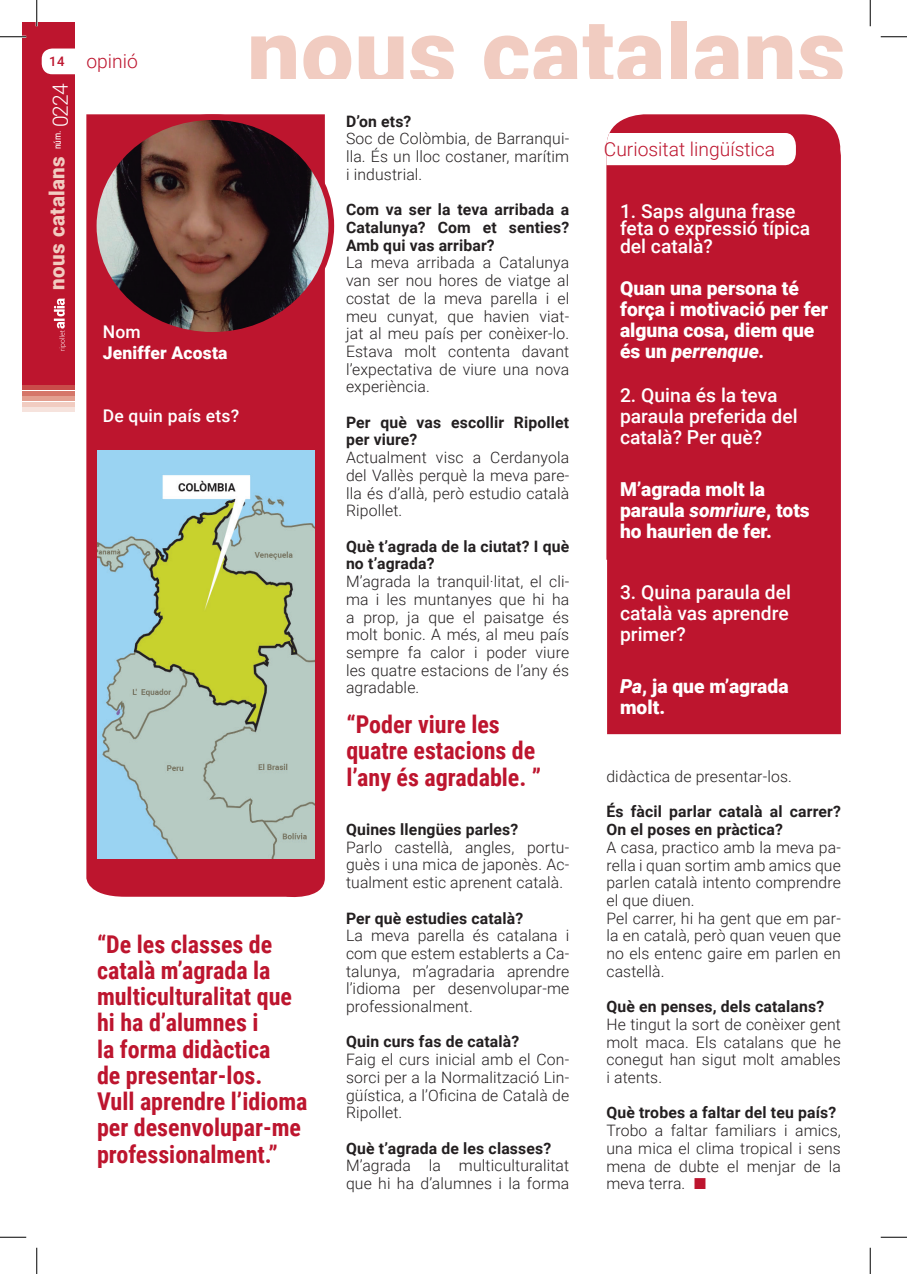
<style>
.page{position:relative;width:907px;height:1274px;background:#fff}
.page>*{position:absolute;margin:0;border:0;box-sizing:border-box;transform-origin:0 0}
.t1{font:900 93.8px "Roboto";letter-spacing:.01em;color:#f1ccc1}
.t2{font:700 24.5px/26.2px "Roboto Condensed";color:#bd152e}
.t3{font:900 21px "Roboto";letter-spacing:.02em;color:#f1ccc1}
.t4{font:900 19.25px/21px "Roboto";color:#fff}
.t5{font:500 19.25px/21px "Roboto";color:#fff}
.t6{font:300 19.25px "Roboto";color:#bd152e}
.t7{font:500 17.5px "Roboto";letter-spacing:.01em;color:#fff}
.t8{font:900 17.5px "Roboto";letter-spacing:.01em;color:#fff}
.t9{font:300 15.75px/17.7px "Roboto";letter-spacing:.01em;color:#231f20;text-align:justify}
.t10{font:700 15.75px/17.7px "Roboto";letter-spacing:.01em;color:#231f20}
.t11{font:500 13.12px "Roboto";color:#bd152e}
.t12{font:9.62px "Roboto Condensed";color:#fff}
.s1{font-family:"Roboto";font-weight:300;font-size:21px}
.s2{font-style:italic}
.s3{color:#bd152e}
</style>
<div class="page">
<div style="left:22px;top:22px;width:52px;height:363px;background:#bd152e"></div>
<div style="left:22px;top:385px;width:53px;height:5px;background:#c94c4a"></div>
<div style="left:22px;top:396px;width:53px;height:5px;background:#e39f90"></div>
<div style="left:22px;top:407px;width:53px;height:5px;background:#f6e3dd"></div>
<div style="left:22px;top:391px;width:53px;height:5px;background:#d57669"></div>
<div style="left:22px;top:402px;width:53px;height:5px;background:#f1ccc1"></div>
<div style="left:42px;top:49px;width:126px;height:25px;background:#fff;border-radius:10px"></div>
<svg style="left:54px;top:298px;width:12px;height:53px"></svg>
<svg style="left:86px;top:114px;width:239px;height:784px;fill:#bd152e"></svg>
<div style="left:606px;top:114px;width:235px;height:620px;background:#bd152e"></div>
<svg style="left:606px;top:133px;width:190px;height:32px"></svg>
<img style="left:94px;top:117px;width:237px;height:218px">
<div style="left:91px;top:114px;width:243px;height:224px;border:6px solid #bd152e;border-radius:50%"></div>
<img style="left:97px;top:451px;width:217px;height:407px">
<hr style="left:0;top:36px;width:26px;height:2px;background:#fff">
<hr style="left:36px;top:0;width:2px;height:26px;background:#fff">
<svg style="left:0;top:36px;width:26px;height:1px"></svg>
<svg style="left:881px;top:36px;width:26px;height:1px"></svg>
<svg style="left:0;top:1237px;width:26px;height:1px"></svg>
<svg style="left:881px;top:1237px;width:26px;height:1px"></svg>
<svg style="left:36px;top:0;width:1px;height:26px"></svg>
<svg style="left:36px;top:1248px;width:1px;height:26px"></svg>
<svg style="left:870px;top:0;width:1px;height:26px"></svg>
<svg style="left:870px;top:1248px;width:1px;height:26px"></svg>
<p class="t11" style="left:49px;top:52px;width:17px">14</p>
<p class="t12" style="left:51px;top:149px;width:67px;rotate:-90deg">núm. <span class="s1">0224</span></p>
<h3 class="t3" style="left:42px;top:290px;width:135px;rotate:-90deg">nous catalans</h3>
<p class="t6" style="left:86px;top:47px;width:53px">opinió</p>
<h1 class="t1" style="left:247px;top:-13px;width:600px">nous catalans</h1>
<p class="t7" style="left:103px;top:319px;width:39px">Nom</p>
<p class="t8" style="left:103px;top:340px;width:126px">Jeniffer Acosta</p>
<p class="t7" style="left:103px;top:403px;width:138px">De quin país ets?</p>
<h2 class="t2" style="left:97px;top:930px;width:212px">“De les classes de català m’agrada la multiculturalitat que hi ha d’alumnes i<br>la forma didàctica<br>de presentar-los.<br>Vull aprendre l’idioma per desenvolupar-me professionalment.”</h2>
<p class="t10" style="left:346px;top:112px;width:67px">D’on ets?</p>
<p class="t9" style="left:346px;top:129px;width:225px">Soc de Colòmbia, de Barranqui&shy;lla. És un lloc costaner, marítim i industrial.</p>
<p class="t10" style="left:346px;top:200px;width:225px;text-align:justify">Com va ser la teva arribada a Catalunya? Com et senties?<br>Amb qui vas arribar?</p>
<p class="t9" style="left:346px;top:253px;width:225px">La meva arribada a Catalunya van ser nou hores de viatge al costat de la meva parella i el meu cunyat, que havien viat&shy;jat al meu país per conèixer-lo.<br>Estava molt contenta davant l’expectativa de viure una nova experiència.</p>
<p class="t10" style="left:346px;top:413px;width:225px">Per què vas escollir Ripollet per viure?</p>
<p class="t9" style="left:346px;top:448px;width:225px">Actualment visc a Cerdanyola del Vallès perquè la meva pare&shy;lla és d’allà, però estudio català Ripollet.</p>
<p class="t10" style="left:346px;top:537px;width:225px">Què t’agrada de la ciutat? I què no t’agrada?</p>
<p class="t9" style="left:346px;top:572px;width:225px">M’agrada la tranquil·litat, el cli&shy;ma i les muntanyes que hi ha a prop, ja que el paisatge és molt bonic. A més, al meu país sempre fa calor i poder viure les quatre estacions de l’any és agradable.</p>
<h2 class="t2" style="left:346px;top:710px;width:196px">“Poder viure les quatre estacions de l’any és agradable. ”</h2>
<p class="t10" style="left:346px;top:820px;width:174px">Quines llengües parles?</p>
<p class="t9" style="left:346px;top:838px;width:225px">Parlo castellà, angles, portu&shy;guès i una mica de japonès. Ac&shy;tualment estic aprenent català.</p>
<p class="t10" style="left:346px;top:909px;width:179px">Per què estudies català?</p>
<p class="t9" style="left:346px;top:926px;width:225px">La meva parella és catalana i com que estem establerts a Ca&shy;talunya, m’agradaria aprendre l’idioma per desenvolupar-me professionalment.</p>
<p class="t10" style="left:346px;top:1032px;width:175px">Quin curs fas de català?</p>
<p class="t9" style="left:346px;top:1050px;width:225px">Faig el curs inicial amb el Con&shy;sorci per a la Normalització Lin&shy;güística, a l’Oficina de Català de Ripollet.</p>
<p class="t10" style="left:346px;top:1139px;width:207px">Què t’agrada de les classes?</p>
<p class="t9" style="left:346px;top:1156px;width:225px">M’agrada la multiculturalitat que hi ha d’alumnes i la forma</p>
<p class="t6" style="left:604px;top:135px;width:173px">Curiositat lingüística</p>
<p class="t5" style="left:620px;top:202px;width:192px;line-height:17.5px">1. Saps alguna frase feta o expressió típica del català?</p>
<p class="t4" style="left:620px;top:277px;width:210px">Quan una persona té força i motivació per fer alguna cosa, diem que és un <span class="s2">perrenque.</span></p>
<p class="t5" style="left:620px;top:384px;width:179px">2. Quina és la teva paraula preferida del català? Per què?</p>
<p class="t4" style="left:620px;top:477px;width:191px">M’agrada molt la paraula <span class="s2">somriure</span>, tots ho haurien de fer.</p>
<p class="t5" style="left:620px;top:581px;width:173px">3. Quina paraula del català vas aprendre primer?</p>
<p class="t4" style="left:620px;top:674px;width:170px"><span class="s2">Pa</span>, ja que m’agrada molt.</p>
<p class="t9" style="left:606px;top:767px;width:187px">didàctica de presentar-los.</p>
<p class="t10" style="left:606px;top:802px;width:236px">És fàcil parlar català al carrer?<br>On el poses en pràctica?</p>
<p class="t9" style="left:606px;top:838px;width:236px;text-align:left">A casa, practico amb la meva pa&shy;rella i quan sortim amb amics que parlen català intento comprendre el que diuen.<br>Pel carrer, hi ha gent que em par&shy;la en català, però quan veuen que no els entenc gaire em parlen en castellà.</p>
<p class="t10" style="left:606px;top:997px;width:219px">Què en penses, dels catalans?</p>
<p class="t9" style="left:606px;top:1015px;width:236px">He tingut la sort de conèixer gent molt maca. Els catalans que he conegut han sigut molt amables i atents.</p>
<p class="t10" style="left:606px;top:1103px;width:231px">Què trobes a faltar del teu país?</p>
<p class="t9" style="left:606px;top:1121px;width:236px">Trobo a faltar familiars i amics, una mica el clima tropical i sens mena de dubte el menjar de la meva terra. <span class="s3">■</span></p>
</div>
